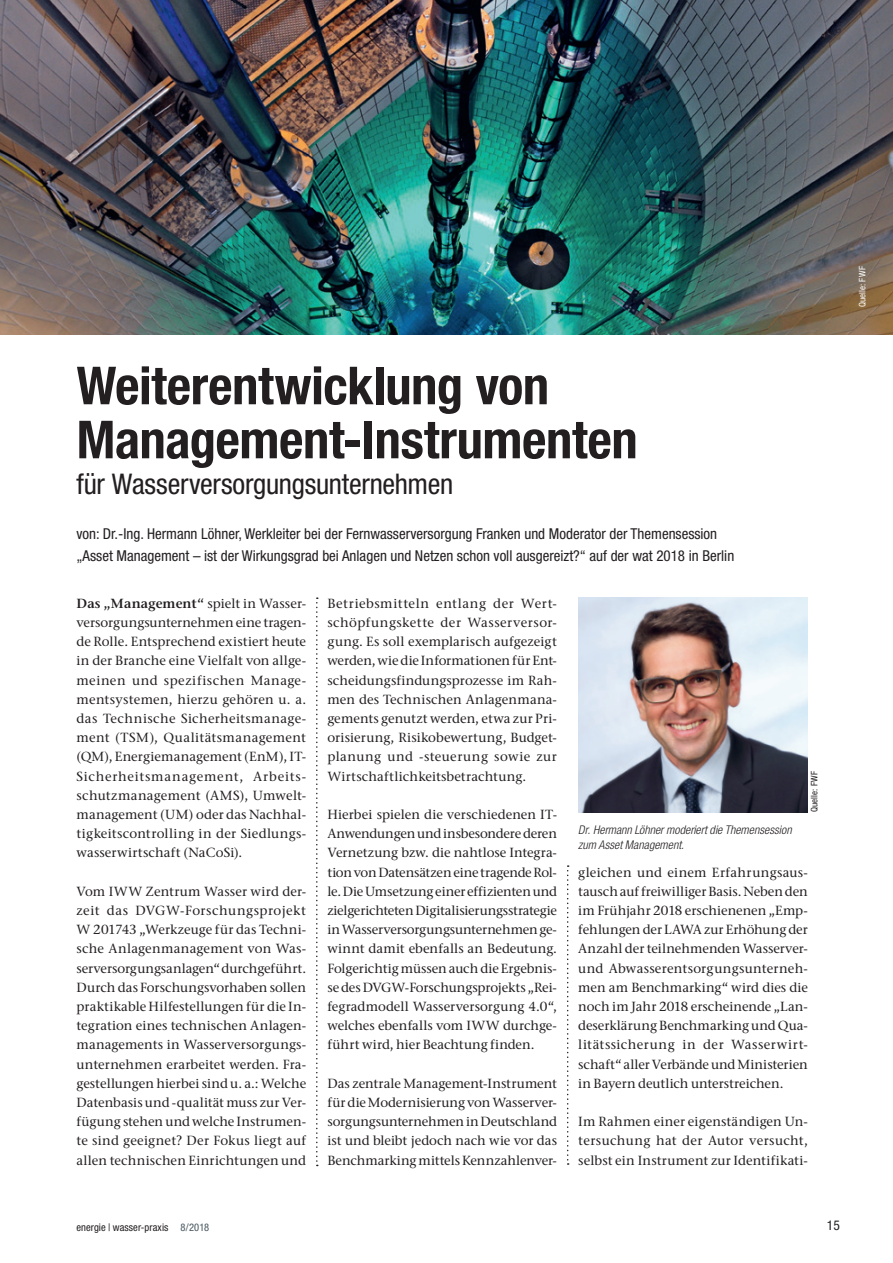
<style>
.page{position:relative;width:893px;height:1263px;background:#fff}
.page>*{position:absolute;margin:0;border:0;box-sizing:border-box;transform-origin:0 0}
.t1{font:700 condensed 52.5px/54px "Helvetica Neue LT Std";letter-spacing:-.005em;color:#231f20}
.t2{font:condensed 28.5px "Helvetica Neue LT Std";letter-spacing:-.01em;color:#231f20}
.t3{font:condensed 15px/22.5px "Helvetica Neue LT Std";color:#231f20}
.t4{font:condensed 13.5px "Helvetica Neue LT Std";color:#231f20}
.t5{font:500 13.2px/19.2px "Stone Serif ITC Pro";letter-spacing:.01em;color:#231f20;text-align:justify}
.t6{font:italic 300 condensed 12px/15px "Helvetica Neue LT Std";letter-spacing:.005em;color:#231f20}
.t7{font:condensed 10.5px "Helvetica Neue LT Std";letter-spacing:.005em;color:#231f20}
.t8{font:condensed 9px "Helvetica Neue LT Std";letter-spacing:.015em;color:#231f20}
.t9{font:condensed 9px "Helvetica Neue LT Std";letter-spacing:.015em;color:#fff}
.s1{font-weight:600}
.s2{color:#45555d}
</style>
<div class="page">
<img style="left:0;top:0;width:893px;height:334px">
<svg style="left:567px;top:865px;width:2px;height:300px"></svg>
<svg style="left:316px;top:597px;width:2px;height:569px"></svg>
<img style="left:578px;top:597px;width:230px;height:215px">
<p class="t9" style="left:857px;top:307px;width:43px;rotate:-90deg">Quelle: FWF</p>
<h1 class="t1" style="left:77px;top:358px;width:563px">Weiterentwicklung von<br>Management-Instrumenten</h1>
<h2 class="t2" style="left:77px;top:468px;width:378px">für Wasserversorgungsunternehmen</h2>
<p class="t3" style="left:77px;top:522px;width:659px">von: Dr.-Ing. Hermann Löhner, Werkleiter bei der Fernwasserversorgung Franken und Moderator der Themensession „Asset Management – ist der Wirkungsgrad bei Anlagen und Netzen schon voll ausgereizt?“ auf der wat 2018 in Berlin</p>
<p class="t5" style="left:77px;top:594px;width:231px"><span class="s1">Das „Management“</span> spielt in Wasser&shy;versorgungsunternehmen eine tragen&shy;de Rolle. Entsprechend existiert heute in der Branche eine Vielfalt von allge&shy;meinen und spezifischen Manage&shy;mentsystemen, hierzu gehören u. a. das Technische Sicherheitsmanage&shy;ment (TSM), Qualitätsmanagement (QM), Energiemanagement (EnM), IT-Sicherheitsmanagement, Arbeits&shy;schutzmanagement (AMS), Umwelt&shy;management (UM) oder das Nachhal&shy;tigkeitscontrolling in der Siedlungs&shy;wasserwirtschaft (NaCoSi).</p>
<p class="t5" style="left:77px;top:882px;width:231px">Vom IWW Zentrum Wasser wird der&shy;zeit das DVGW-Forschungsprojekt W 201743 „Werkzeuge für das Techni&shy;sche Anlagenmanagement von Was&shy;serversorgungsanlagen“ durchgeführt.<br>Durch das Forschungsvorhaben sollen praktikable Hilfestellungen für die In&shy;tegration eines technischen Anlagen&shy;managements in Wasserversorgungs&shy;unternehmen erarbeitet werden. Fra&shy;gestellungen hierbei sind u. a.: Welche Datenbasis und -qualität muss zur Ver&shy;fügung stehen und welche Instrumen&shy;te sind geeignet? Der Fokus liegt auf allen technischen Einrichtungen und</p>
<p class="t5" style="left:327px;top:594px;width:231px">Betriebsmitteln entlang der Wert&shy;schöpfungskette der Wasserversor&shy;gung. Es soll exemplarisch aufgezeigt werden, wie die Informationen für Ent&shy;scheidungsfindungsprozesse im Rah&shy;men des Technischen Anlagenmana&shy;gements genutzt werden, etwa zur Pri&shy;orisierung, Risikobewertung, Budget&shy;planung und -steuerung sowie zur Wirtschaftlichkeitsbetrachtung.</p>
<p class="t5" style="left:327px;top:805px;width:231px">Hierbei spielen die verschiedenen IT-Anwendungen und insbesondere deren Vernetzung bzw. die nahtlose Integra&shy;tion von Datensätzen eine tragende Rol&shy;le. Die Umsetzung einer effizienten und zielgerichteten Digitalisierungsstrategie in Wasserversorgungsunternehmen ge&shy;winnt damit ebenfalls an Bedeutung.<br>Folgerichtig müssen auch die Ergebnis&shy;se des DVGW-Forschungsprojekts „Rei&shy;fegradmodell Wasserversorgung 4.0“, welches ebenfalls vom IWW durchge&shy;führt wird, hier Beachtung finden.</p>
<p class="t5" style="left:327px;top:1074px;width:231px">Das zentrale Management-Instrument für die Modernisierung von Wasserver&shy;sorgungsunternehmen in Deutschland ist und bleibt jedoch nach wie vor das Benchmarking mittels Kennzahlenver-</p>
<p class="t6" style="left:578px;top:822px;width:215px">Dr. Hermann Löhner moderiert die Themensession zum Asset Management.</p>
<p class="t8" style="left:809px;top:812px;width:43px;rotate:-90deg">Quelle: FWF</p>
<p class="t5" style="left:578px;top:862px;width:231px">gleichen und einem Erfahrungsaus&shy;tausch auf freiwilliger Basis. Neben den im Frühjahr 2018 erschienenen „Emp&shy;fehlungen der LAWA zur Erhöhung der Anzahl der teilnehmenden Wasserver&shy;und Abwasserentsorgungsunterneh&shy;men am Benchmarking“ wird dies die noch im Jahr 2018 erscheinende „Lan&shy;deserklärung Benchmarking und Qua&shy;litätssicherung in der Wasserwirt&shy;schaft“ aller Verbände und Ministerien in Bayern deutlich unterstreichen.</p>
<p class="t5" style="left:578px;top:1112px;width:231px">Im Rahmen einer eigenständigen Un&shy;tersuchung hat der Autor versucht, selbst ein Instrument zur Identifikati-</p>
<p class="t7" style="left:77px;top:1221px;width:134px">energie | wasser-praxis <span class="s2">8/2018</span></p>
<p class="t4" style="left:827px;top:1218px;width:14px">15</p>
</div>
